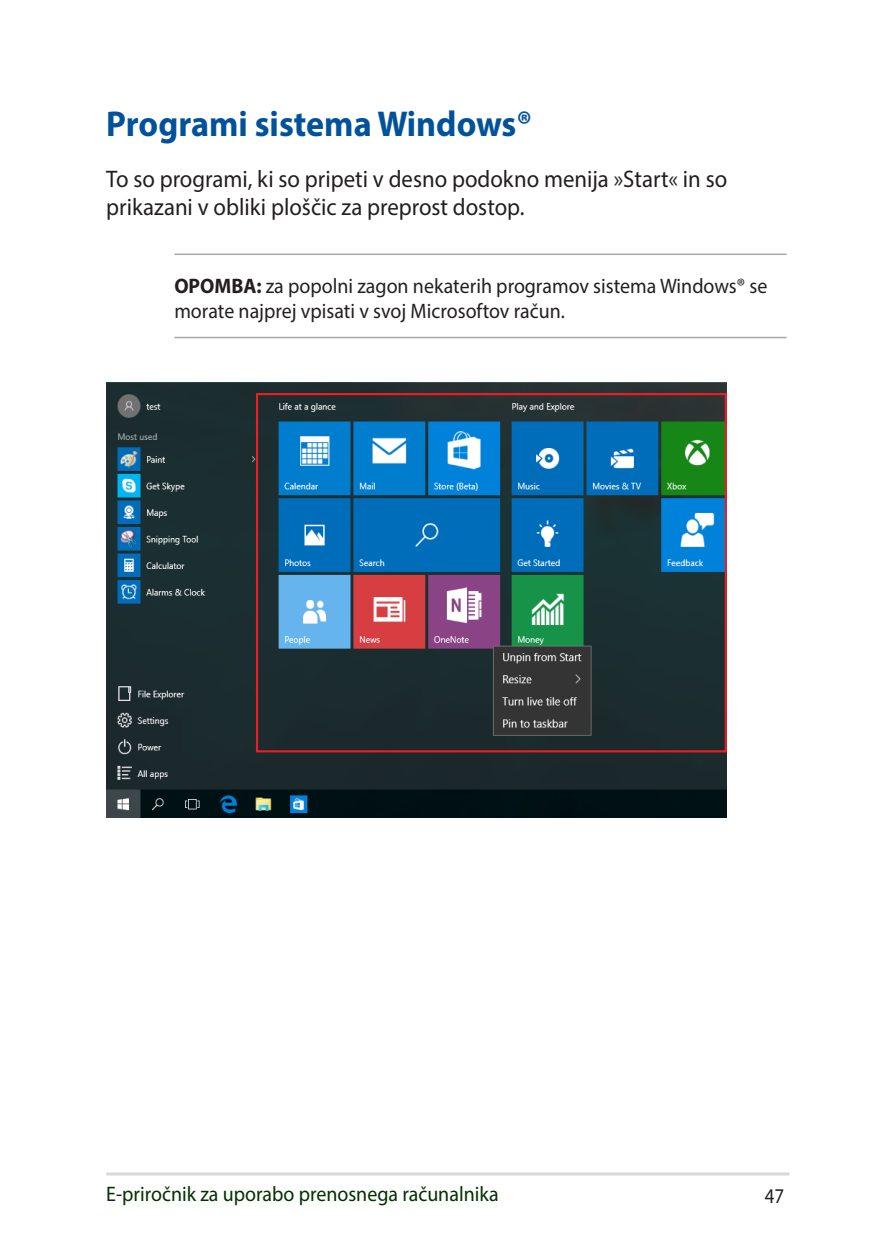
<style>
.page{position:relative;width:893px;height:1259px;background:#fff}
.page>*{position:absolute;margin:0;border:0;box-sizing:border-box;transform-origin:0 0}
.t1{font:700 36px "Myriad Pro";color:#01529a;scale:.95 1}
.t2{font:24px/28.8px "Myriad Pro";color:#231f20;scale:.95 1}
.t3{font:21px/25.2px "Myriad Pro";color:#231f20;scale:.95 1}
.t4{font:21px "Myriad Pro";color:#003100;scale:.95 1}
.t5{font:21px "Myriad Pro";color:#231f20;scale:.9 1}
.s1{font-weight:700}
</style>
<div class="page">
<hr style="left:106px;top:1172px;width:683px;height:3px;background:#d8d8d8">
<hr style="left:174px;top:253px;width:613px;height:2px;background:#a8a9ad">
<hr style="left:174px;top:337px;width:613px;height:1px;background:#a8a9ad">
<img style="left:106px;top:382px;width:621px;height:435px">
<div style="left:256px;top:393px;width:471px;height:359px;border:2px solid #ee1d23"></div>
<h1 class="t1" style="left:106px;top:101px;width:450px">Programi sistema Windows®</h1>
<p class="t2" style="left:106px;top:164px;width:655px">To so programi, ki so pripeti v desno podokno menija »Start« in so prikazani v obliki ploščic za preprost dostop.</p>
<p class="t3" style="left:174px;top:273px;width:626px"><span class="s1">OPOMBA:</span> za popolni zagon nekaterih programov sistema Windows® se morate najprej vpisati v svoj Microsoftov račun.</p>
<p class="t4" style="left:106px;top:1180px;width:415px">E-priročnik za uporabo prenosnega računalnika</p>
<p class="t5" style="left:765px;top:1182px;width:23px">47</p>
</div>
